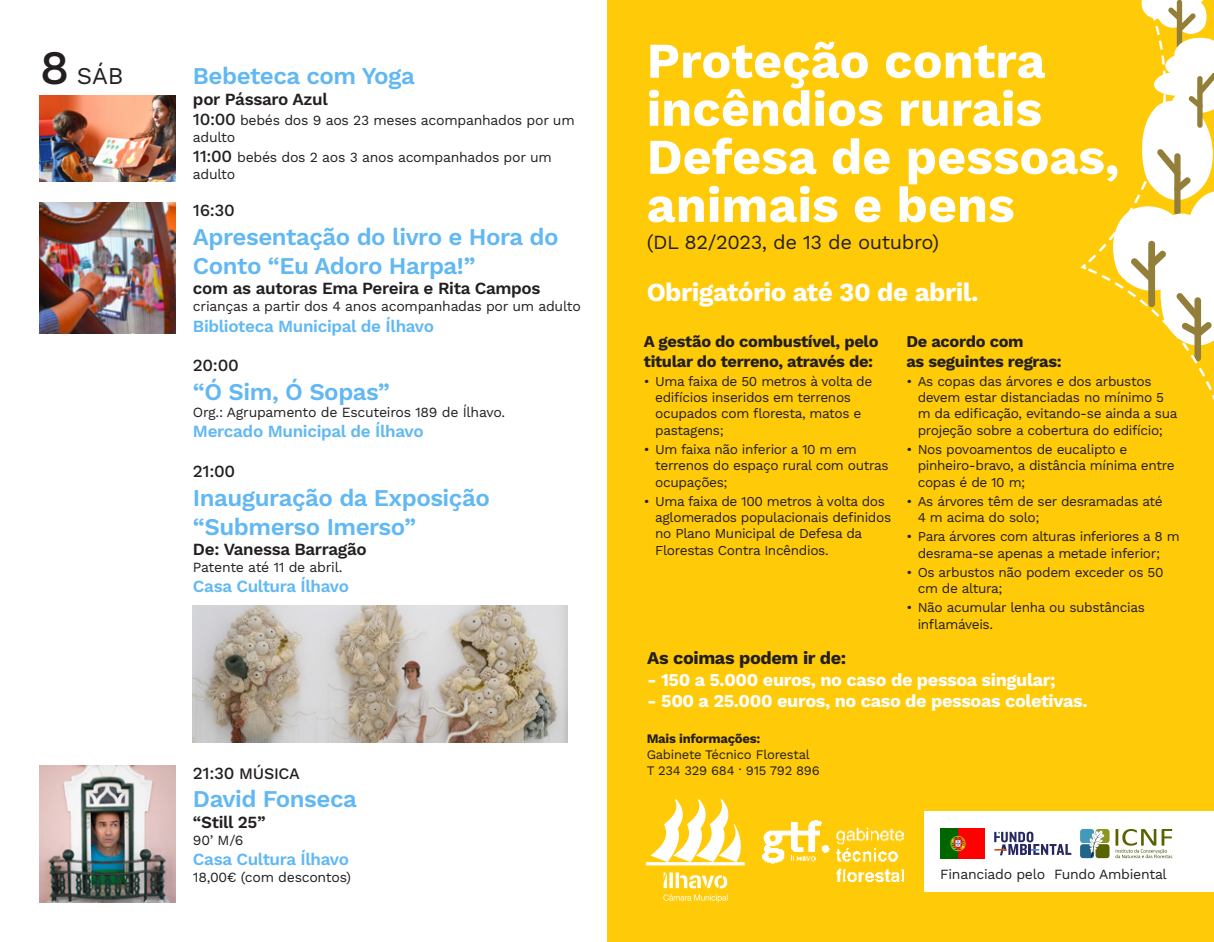
<style>
.page{position:relative;width:1214px;height:942px;background:#fff}
.page>*{position:absolute;margin:0;border:0;box-sizing:border-box;transform-origin:0 0}
.t1{font:700 50px/48px "Work Sans";color:#fff}
.AGENDA{font:700 26px "Work Sans";letter-spacing:-.02em;color:#fff}
.AGENDA-2{font:600 24px/28.8px "Work Sans";letter-spacing:-.02em;color:#61b8f2}
.AGENDA-3{font:24px "Work Sans";color:#231f20}
.AGENDA-4{font:20px "Work Sans";letter-spacing:-.02em;color:#231f20}
.AGENDA-5{font:700 18px "Work Sans";letter-spacing:-.02em;color:#fff}
.AGENDA-6{font:700 18px "Work Sans";letter-spacing:-.02em;color:#231f20}
.AGENDA-7{font:600 17px "Work Sans";letter-spacing:-.02em;color:#61b8f2}
.AGENDA-8{font:600 17px "Work Sans";letter-spacing:-.02em;color:#231f20}
.AGENDA-9{font:500 17px "Work Sans";letter-spacing:-.02em;color:#231f20}
.AGENDA-10{font:700 16.4px/19.6px "Work Sans";letter-spacing:-.02em;color:#231f20}
.AGENDA-11{font:500 16px "Work Sans";letter-spacing:-.02em;color:#231f20}
.AGENDA-12{font:14px/16.8px "Work Sans";letter-spacing:-.02em;color:#231f20}
.t2{font:13.6px/16.4px "Work Sans";letter-spacing:-.025em;color:#231f20}
.AGENDA-13{font:13px "Work Sans";letter-spacing:-.02em;color:#231f20}
.AGENDA-14{font:700 13px "Work Sans";letter-spacing:-.02em;color:#231f20}
.s1{font-weight:500;font-size:48px}
.s2{font-weight:500;font-size:17px}
.s3{font-size:17px}
</style>
<div class="page">
<img style="left:193px;top:605px;width:374px;height:136px">
<img style="left:40px;top:765px;width:136px;height:136px">
<img style="left:40px;top:202px;width:136px;height:131px">
<img style="left:40px;top:95px;width:136px;height:86px">
<div style="left:607px;top:0;width:606px;height:941px;background:#ffca08"></div>
<svg style="left:1080px;top:0;width:133px;height:398px"></svg>
<svg style="left:646px;top:799px;width:99px;height:102px"></svg>
<div style="left:924px;top:810px;width:289px;height:81px;background:#fff"></div>
<img style="left:762px;top:820px;width:140px;height:60px">
<svg style="left:994px;top:831px;width:77px;height:24px"></svg>
<div style="left:1079px;top:828px;width:14px;height:14px;background:#429abd;border-radius:3px"></div>
<div style="left:1095px;top:828px;width:14px;height:14px;background:#8c961c;border-radius:3px"></div>
<svg style="left:1079px;top:843px;width:14px;height:14px"></svg>
<div style="left:1095px;top:843px;width:14px;height:14px;background:#596300;border-radius:3px"></div>
<svg style="left:1088px;top:830px;width:16px;height:26px"></svg>
<svg style="left:1115px;top:829px;width:57px;height:28px"></svg>
<img style="left:940px;top:828px;width:44px;height:29px">
<p class="AGENDA-3" style="left:40px;top:62px;width:85px"><span class="s1">8</span> SÁB</p>
<p class="AGENDA-2" style="left:193px;top:63px;width:223px">Bebeteca com Yoga</p>
<p class="AGENDA-8" style="left:193px;top:89px;width:136px">por Pássaro Azul</p>
<p class="AGENDA-12" style="left:193px;top:112px;width:383px"><span class="s2">10:00</span> bebés dos 9 aos 23 meses acompanhados por um adulto</p>
<p class="AGENDA-12" style="left:193px;top:149px;width:360px"><span class="s2">11:00</span> bebés dos 2 aos 3 anos acompanhados por um adulto</p>
<p class="AGENDA-9" style="left:193px;top:200px;width:43px">16:30</p>
<p class="AGENDA-2" style="left:193px;top:223px;width:367px">Apresentação do livro e Hora do<br>Conto “Eu Adoro Harpa!”</p>
<p class="AGENDA-8" style="left:193px;top:278px;width:349px">com as autoras Ema Pereira e Rita Campos</p>
<p class="AGENDA-12" style="left:193px;top:298px;width:389px">crianças a partir dos 4 anos acompanhadas por um adulto</p>
<p class="AGENDA-7" style="left:193px;top:315px;width:242px">Biblioteca Municipal de Ílhavo</p>
<p class="AGENDA-9" style="left:193px;top:355px;width:47px">20:00</p>
<p class="AGENDA-2" style="left:193px;top:378px;width:198px">“Ó Sim, Ó Sopas”</p>
<p class="AGENDA-12" style="left:193px;top:404px;width:313px">Org.: Agrupamento de Escuteiros 189 de Ílhavo.</p>
<p class="AGENDA-7" style="left:193px;top:421px;width:232px">Mercado Municipal de Ílhavo</p>
<p class="AGENDA-9" style="left:193px;top:461px;width:44px">21:00</p>
<p class="AGENDA-2" style="left:193px;top:484px;width:298px">Inauguração da Exposição “Submerso Imerso”</p>
<p class="AGENDA-8" style="left:193px;top:539px;width:175px">De: Vanessa Barragão</p>
<p class="AGENDA-12" style="left:193px;top:559px;width:151px">Patente até 11 de abril.</p>
<p class="AGENDA-7" style="left:193px;top:576px;width:157px">Casa Cultura Ílhavo</p>
<p class="AGENDA-11" style="left:193px;top:763px;width:108px"><span class="s3">21:30</span> MÚSICA</p>
<p class="AGENDA-2" style="left:193px;top:785px;width:165px">David Fonseca</p>
<p class="AGENDA-8" style="left:193px;top:811px;width:74px">“Still 25”</p>
<p class="AGENDA-12" style="left:193px;top:831px;width:52px">90’ M/6</p>
<p class="AGENDA-7" style="left:193px;top:849px;width:157px">Casa Cultura Ílhavo</p>
<p class="AGENDA-12" style="left:193px;top:868px;width:160px">18,00€ (com descontos)</p>
<p class="t1" style="left:646px;top:39px;width:400px">Proteção contra incêndios rurais</p>
<p class="t1" style="left:646px;top:135px;width:474px">Defesa de pessoas, animais e bens</p>
<p class="AGENDA-4" style="left:646px;top:230px;width:294px">(DL 82/2023, de 13 de outubro)</p>
<p class="AGENDA" style="left:646px;top:277px;width:333px">Obrigatório até 30 de abril.</p>
<p class="AGENDA-10" style="left:643px;top:332px;width:236px">A gestão do combustível, pelo titular do terreno, através de:</p>
<p class="t2" style="left:655px;top:373px;width:219px;text-indent:-11px">• Uma faixa de 50 metros à volta de edifícios inseridos em terrenos ocupados com floresta, matos e pastagens;</p>
<p class="t2" style="left:655px;top:441px;width:235px;text-indent:-11px">• Um faixa não inferior a 10 m em terrenos do espaço rural com outras ocupações;</p>
<p class="t2" style="left:655px;top:493px;width:237px;text-indent:-11px">• Uma faixa de 100 metros à volta dos aglomerados populacionais definidos no Plano Municipal de Defesa da Florestas Contra Incêndios.</p>
<p class="AGENDA-10" style="left:906px;top:332px;width:157px">De acordo com<br>as seguintes regras:</p>
<p class="t2" style="left:917px;top:373px;width:261px;text-indent:-11px">• As copas das árvores e dos arbustos devem estar distanciadas no mínimo 5 m da edificação, evitando-se ainda a sua projeção sobre a cobertura do edifício;</p>
<p class="t2" style="left:917px;top:441px;width:258px;text-indent:-11px">• Nos povoamentos de eucalipto e pinheiro-bravo, a distância mínima entre copas é de 10 m;</p>
<p class="t2" style="left:917px;top:493px;width:246px;text-indent:-11px">• As árvores têm de ser desramadas até<br>4 m acima do solo;</p>
<p class="t2" style="left:917px;top:528px;width:263px;text-indent:-11px">• Para árvores com alturas inferiores a 8 m desrama-se apenas a metade inferior;</p>
<p class="t2" style="left:917px;top:564px;width:247px;text-indent:-11px">• Os arbustos não podem exceder os 50 cm de altura;</p>
<p class="t2" style="left:917px;top:599px;width:229px;text-indent:-11px">• Não acumular lenha ou substâncias inflamáveis.</p>
<p class="AGENDA-6" style="left:647px;top:647px;width:200px">As coimas podem ir de:</p>
<p class="AGENDA-5" style="left:647px;top:669px;width:410px">- 150 a 5.000 euros, no caso de pessoa singular;</p>
<p class="AGENDA-5" style="left:647px;top:690px;width:442px">- 500 a 25.000 euros, no caso de pessoas coletivas.</p>
<p class="AGENDA-14" style="left:646px;top:731px;width:115px">Mais informações:</p>
<p class="AGENDA-13" style="left:646px;top:746px;width:164px">Gabinete Técnico Florestal</p>
<p class="AGENDA-13" style="left:646px;top:762px;width:175px">T 234 329 684 . 915 792 896</p>
<p class="AGENDA-12" style="left:940px;top:866px;width:228px">Financiado pelo Fundo Ambiental</p>
</div>
